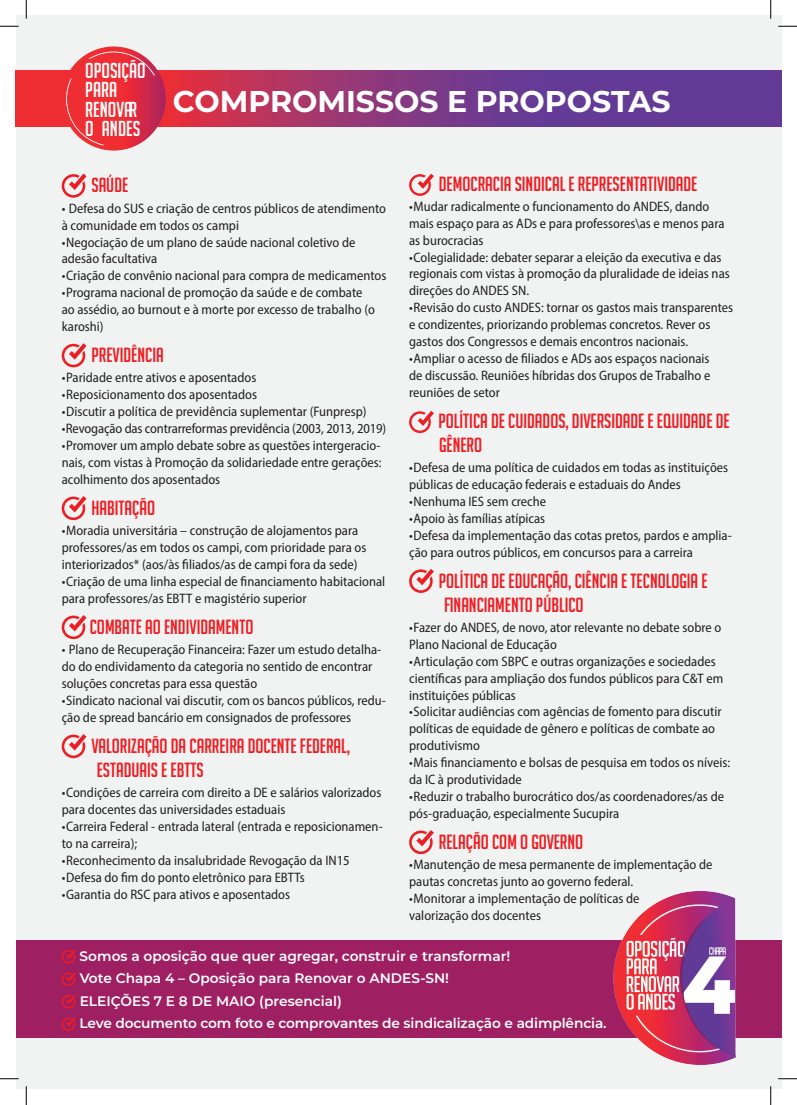
<style>
.page{position:relative;width:797px;height:1105px;background:#fff}
.page>*{position:absolute;margin:0;border:0;box-sizing:border-box;transform-origin:0 0}
.t1{font:700 30px "Montserrat";color:#fff}
.t2{font:21.12px/19.4px "Big Noodle Titling";color:#fff}
.t3{font:20px/24px "Big Noodle Titling";color:#ee1d23}
.t4{font:13.75px/16.9px "Myriad Variable Concept";color:#231f20}
.t5{font:600 13.75px/22.5px "Montserrat";color:#fff}
</style>
<div class="page">
<div style="left:16px;top:16px;width:765px;height:1073px;background:#f1f3f2"></div>
<div style="left:16px;top:940px;width:765px;height:98px;background:#9e1f62"></div>
<svg style="left:16px;top:71px;width:765px;height:55px;background:#8d3779"></svg>
<img style="left:613px;top:891px;width:123px;height:174px">
<svg style="left:62px;top:174px;width:24px;height:24px"></svg>
<svg style="left:62px;top:343px;width:24px;height:24px"></svg>
<svg style="left:62px;top:496px;width:24px;height:24px"></svg>
<svg style="left:62px;top:615px;width:24px;height:24px"></svg>
<svg style="left:62px;top:734px;width:24px;height:24px"></svg>
<svg style="left:409px;top:174px;width:25px;height:22px"></svg>
<svg style="left:409px;top:411px;width:25px;height:22px"></svg>
<svg style="left:409px;top:569px;width:25px;height:24px"></svg>
<svg style="left:409px;top:830px;width:25px;height:24px"></svg>
<svg style="left:62px;top:46px;width:104px;height:105px"></svg>
<svg style="left:66px;top:52px;width:89px;height:94px;background:#e8404b"></svg>
<svg style="left:62px;top:950px;width:14px;height:13px"></svg>
<svg style="left:62px;top:972px;width:14px;height:14px"></svg>
<svg style="left:62px;top:995px;width:14px;height:13px"></svg>
<svg style="left:62px;top:1017px;width:14px;height:14px"></svg>
<svg style="left:0;top:25px;width:19px;height:2px"></svg>
<svg style="left:778px;top:25px;width:19px;height:2px"></svg>
<svg style="left:0;top:1078px;width:19px;height:1px"></svg>
<svg style="left:778px;top:1078px;width:19px;height:1px"></svg>
<svg style="left:25px;top:0;width:2px;height:19px"></svg>
<svg style="left:25px;top:1086px;width:2px;height:19px"></svg>
<svg style="left:770px;top:0;width:1px;height:19px"></svg>
<svg style="left:770px;top:1086px;width:1px;height:19px"></svg>
<h2 class="t2" style="left:85px;top:61px;width:62px">OPOSIÇÃO<br>PARA<br>RENOVAR<br>O ANDES</h2>
<h1 class="t1" style="left:173px;top:80px;width:499px">COMPROMISSOS E PROPOSTAS</h1>
<h3 class="t3" style="left:91px;top:173px;width:38px">SAÚDE</h3>
<p class="t4" style="left:62px;top:200px;width:326px">• Defesa do SUS e criação de centros públicos de atendimento à comunidade em todos os campi</p>
<p class="t4" style="left:62px;top:233px;width:295px">•Negociação de um plano de saúde nacional coletivo de adesão facultativa</p>
<p class="t4" style="left:62px;top:267px;width:326px">•Criação de convênio nacional para compra de medicamentos</p>
<p class="t4" style="left:62px;top:284px;width:315px">•Programa nacional de promoção da saúde e de combate ao assédio, ao burnout e à morte por excesso de trabalho (o karoshi)</p>
<h3 class="t3" style="left:91px;top:343px;width:74px">PREVIDÊNCIA</h3>
<p class="t4" style="left:62px;top:369px;width:196px">•Paridade entre ativos e aposentados</p>
<p class="t4" style="left:62px;top:386px;width:197px">•Reposicionamento dos aposentados</p>
<p class="t4" style="left:62px;top:403px;width:306px">•Discutir a política de previdência suplementar (Funpresp)</p>
<p class="t4" style="left:62px;top:420px;width:326px">•Revogação das contrarreformas previdência (2003, 2013, 2019)</p>
<p class="t4" style="left:62px;top:437px;width:321px;text-align:justify">•Promover um amplo debate sobre as questões intergeracio&shy;nais, com vistas à Promoção da solidariedade entre gerações: acolhimento dos aposentados</p>
<h3 class="t3" style="left:91px;top:496px;width:65px">HABITAÇÃO</h3>
<p class="t4" style="left:62px;top:522px;width:306px">•Moradia universitária – construção de alojamentos para professores/as em todos os campi, com prioridade para os interiorizados* (aos/às filiados/as de campi fora da sede)</p>
<p class="t4" style="left:62px;top:573px;width:325px">•Criação de uma linha especial de financiamento habitacional para professores/as EBTT e magistério superior</p>
<h3 class="t3" style="left:90px;top:615px;width:165px">COMBATE AO ENDIVIDAMENTO</h3>
<p class="t4" style="left:62px;top:641px;width:321px">• Plano de Recuperação Financeira: Fazer um estudo detalha&shy;do do endividamento da categoria no sentido de encontrar soluções concretas para essa questão</p>
<p class="t4" style="left:62px;top:692px;width:326px">•Sindicato nacional vai discutir, com os bancos públicos, redu&shy;ção de spread bancário em consignados de professores</p>
<h3 class="t3" style="left:91px;top:734px;width:260px">VALORIZAÇÃO DA CARREIRA DOCENTE FEDERAL,<br>ESTADUAIS E EBTTS</h3>
<p class="t4" style="left:62px;top:784px;width:321px">•Condições de carreira com direito a DE e salários valorizados para docentes das universidades estaduais</p>
<p class="t4" style="left:62px;top:818px;width:322px">•Carreira Federal - entrada lateral (entrada e reposicionamen&shy;to na carreira);</p>
<p class="t4" style="left:62px;top:852px;width:289px">•Reconhecimento da insalubridade Revogação da IN15</p>
<p class="t4" style="left:62px;top:868px;width:245px">•Defesa do fim do ponto eletrônico para EBTTs</p>
<p class="t4" style="left:62px;top:885px;width:230px">•Garantia do RSC para ativos e aposentados</p>
<h3 class="t3" style="left:439px;top:171px;width:260px">DEMOCRACIA SINDICAL E REPRESENTATIVIDADE</h3>
<p class="t4" style="left:409px;top:198px;width:317px">•Mudar radicalmente o funcionamento do ANDES, dando mais espaço para as ADs e para professores\as e menos para as burocracias</p>
<p class="t4" style="left:409px;top:249px;width:322px">•Colegialidade: debater separar a eleição da executiva e das regionais com vistas à promoção da pluralidade de ideias nas direções do ANDES SN.</p>
<p class="t4" style="left:409px;top:299px;width:325px">•Revisão do custo ANDES: tornar os gastos mais transparentes e condizentes, priorizando problemas concretos. Rever os gastos dos Congressos e demais encontros nacionais.</p>
<p class="t4" style="left:409px;top:350px;width:303px;text-align:justify">•Ampliar o acesso de filiados e ADs aos espaços nacionais de discussão. Reuniões híbridas dos Grupos de Trabalho e reuniões de setor</p>
<h3 class="t3" style="left:438px;top:409px;width:292px">POLÍTICA DE CUIDADOS, DIVERSIDADE E EQUIDADE DE<br>GÊNERO</h3>
<p class="t4" style="left:409px;top:459px;width:321px">•Defesa de uma política de cuidados em todas as instituições públicas de educação federais e estaduais do Andes</p>
<p class="t4" style="left:409px;top:493px;width:139px">•Nenhuma IES sem creche</p>
<p class="t4" style="left:409px;top:510px;width:138px">•Apoio às famílias atípicas</p>
<p class="t4" style="left:409px;top:527px;width:324px">•Defesa da implementação das cotas pretos, pardos e amplia&shy;ção para outros públicos, em concursos para a carreira</p>
<h3 class="t3" style="left:439px;top:568px;width:270px">POLÍTICA DE EDUCAÇÃO, CIÊNCIA E TECNOLOGIA E<br>FINANCIAMENTO PÚBLICO</h3>
<p class="t4" style="left:409px;top:619px;width:314px">•Fazer do ANDES, de novo, ator relevante no debate sobre o<br>Plano Nacional de Educação</p>
<p class="t4" style="left:409px;top:653px;width:316px">•Articulação com SBPC e outras organizações e sociedades científicas para ampliação dos fundos públicos para C&amp;T em instituições públicas</p>
<p class="t4" style="left:409px;top:703px;width:314px">•Solicitar audiências com agências de fomento para discutir políticas de equidade de gênero e políticas de combate ao produtivismo</p>
<p class="t4" style="left:409px;top:754px;width:322px">•Mais financiamento e bolsas de pesquisa em todos os níveis: da IC à produtividade</p>
<p class="t4" style="left:409px;top:788px;width:316px">•Reduzir o trabalho burocrático dos/as coordenadores/as de pós-graduação, especialmente Sucupira</p>
<h3 class="t3" style="left:439px;top:830px;width:146px">RELAÇÃO COM O GOVERNO</h3>
<p class="t4" style="left:409px;top:856px;width:305px">•Manutenção de mesa permanente de implementação de pautas concretas junto ao governo federal.</p>
<p class="t4" style="left:409px;top:890px;width:232px">•Monitorar a implementação de políticas de valorização dos docentes</p>
<p class="t5" style="left:79px;top:944px;width:528px">Somos a oposição que quer agregar, construir e transformar!<br>Vote Chapa 4 – Oposição para Renovar o ANDES-SN!<br>ELEIÇÕES 7 E 8 DE MAIO (presencial)<br>Leve documento com foto e comprovantes de sindicalização e adimplência.</p>
</div>
